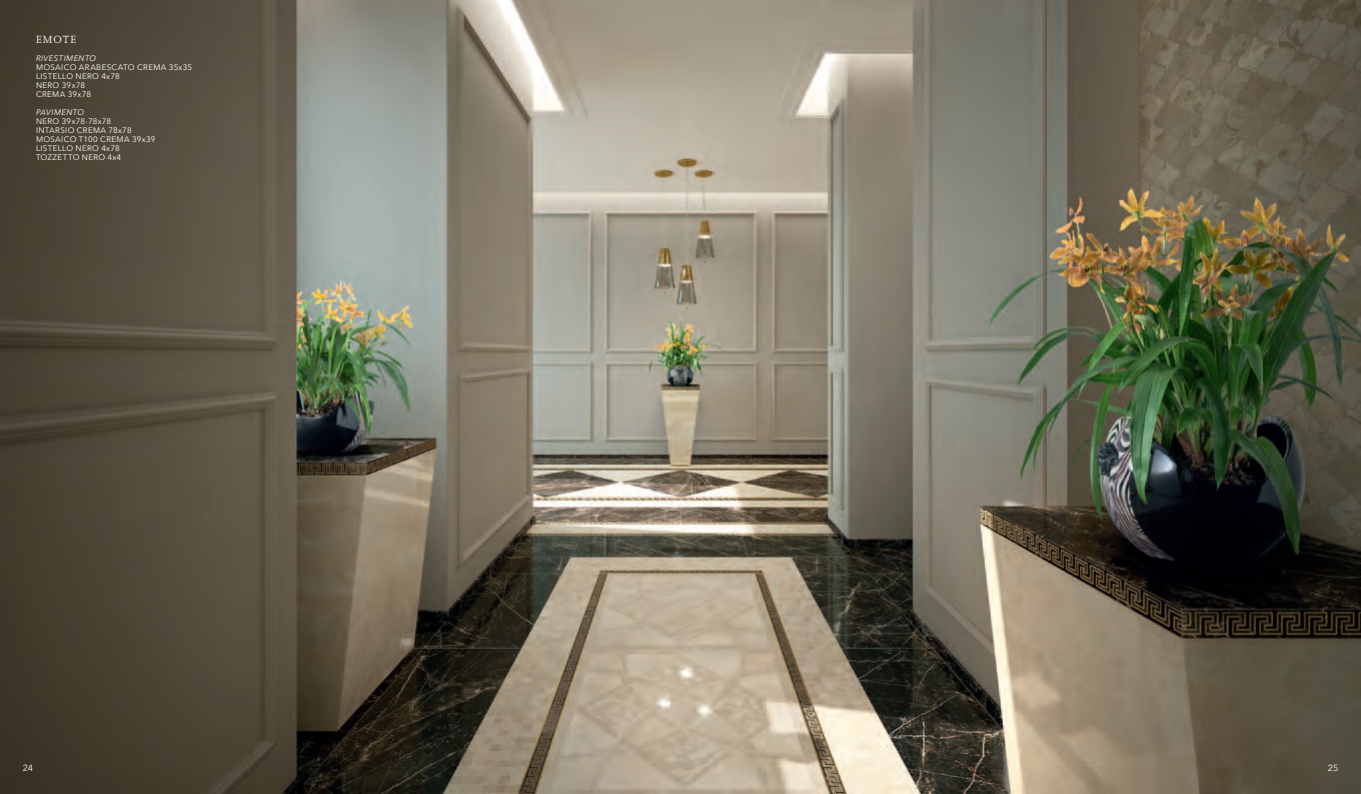
<style>
.page{position:relative;width:1361px;height:794px;background:#fff}
.page>*{position:absolute;margin:0;border:0;box-sizing:border-box;transform-origin:0 0}
.t1{font:12px "Joanna MT Std";letter-spacing:.1em;color:#fff}
.t2{font:9px "Avenir Next";color:#fff}
.t3{font:8px/9px "Avenir Next";letter-spacing:.04em;color:#fff}
.t4{font:italic 8px "Avenir Next";letter-spacing:.05em;color:#fff}
</style>
<div class="page">
<img style="left:0;top:0;width:1361px;height:794px">
<h1 class="t1" style="left:36px;top:33px;width:42px">EMOTE</h1>
<p class="t4" style="left:36px;top:54px;width:62px">RIVESTIMENTO</p>
<p class="t3" style="left:36px;top:63px;width:158px">MOSAICO ARABESCATO CREMA 35x35<br>LISTELLO NERO 4x78<br>NERO 39x78<br>CREMA 39x78</p>
<p class="t4" style="left:36px;top:108px;width:50px">PAVIMENTO</p>
<p class="t3" style="left:36px;top:117px;width:121px">NERO 39x78-78x78<br>INTARSIO CREMA 78x78<br>MOSAICO T100 CREMA 39x39<br>LISTELLO NERO 4x78<br>TOZZETTO</p>
<p class="t3" style="left:82px;top:153px;width:41px">NERO 4x4</p>
<p class="t2" style="left:23px;top:763px;width:12px">24</p>
<p class="t2" style="left:1328px;top:763px;width:12px">25</p>
</div>
